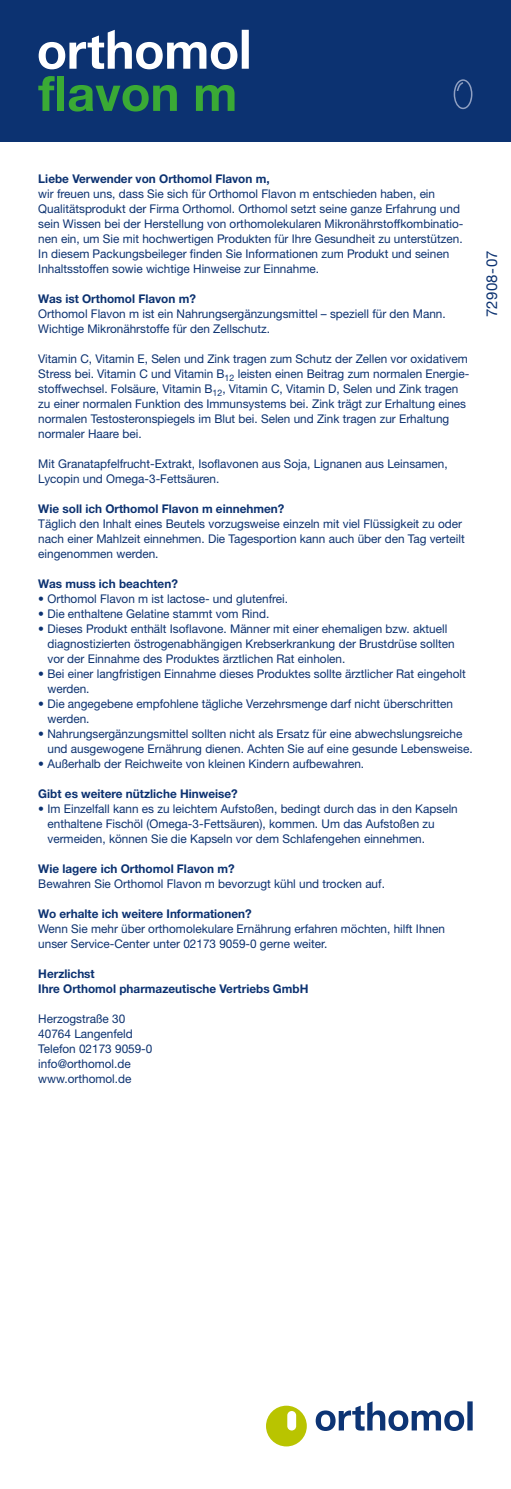
<style>
.page{position:relative;width:511px;height:1489px;background:#fff}
.page>*{position:absolute;margin:0;border:0;box-sizing:border-box;transform-origin:0 0}
.t1{font:15px "Helvetica Neue LT Pro";letter-spacing:.01em;color:#0c3271}
.t2{font:12px/15px "Helvetica Neue LT Pro";color:#0c3271}
.t3{font:700 12px/15px "Helvetica Neue LT Pro";color:#0c3271}
</style>
<div class="page">
<div style="left:0;top:0;width:510px;height:142px;background:#0c3271"></div>
<svg style="left:266px;top:1405px;width:40px;height:41px"></svg>
<svg style="left:315px;top:1401px;width:149px;height:29px"></svg>
<div style="left:467px;top:1401px;width:5px;height:29px;background:#0d3474"></div>
<svg style="left:453px;top:79px;width:19px;height:30px"></svg>
<svg style="left:39px;top:30px;width:198px;height:39px"></svg>
<div style="left:241px;top:30px;width:7px;height:39px;background:#fff"></div>
<svg style="left:38px;top:76px;width:17px;height:35px"></svg>
<div style="left:57px;top:76px;width:7px;height:35px;background:#3aaa35"></div>
<svg style="left:69px;top:85px;width:108px;height:26px"></svg>
<svg style="left:196px;top:85px;width:38px;height:26px"></svg>
<p class="t3" style="left:38px;top:171px;width:233px">Liebe Verwender von Orthomol Flavon m,</p>
<p class="t2" style="left:38px;top:186px;width:426px">wir freuen uns, dass Sie sich für Orthomol Flavon m entschieden haben, ein Qualitätsprodukt der Firma Orthomol. Orthomol setzt seine ganze Erfahrung und sein Wissen bei der Herstellung von orthomolekularen Mikronährstoffkombinatio&shy;nen ein, um Sie mit hochwertigen Produkten für Ihre Gesundheit zu unterstützen.<br>In diesem Packungsbeileger finden Sie Informationen zum Produkt und seinen Inhaltsstoffen sowie wichtige Hinweise zur Einnahme.</p>
<p class="t3" style="left:38px;top:291px;width:159px">Was ist Orthomol Flavon m?</p>
<p class="t2" style="left:38px;top:306px;width:408px">Orthomol Flavon m ist ein Nahrungsergänzungsmittel – speziell für den Mann.<br>Wichtige Mikronährstoffe für den Zellschutz.</p>
<p class="t2" style="left:38px;top:351px;width:432px">Vitamin C, Vitamin E, Selen und Zink tragen zum Schutz der Zellen vor oxidativem Stress bei. Vitamin C und Vitamin B<sub>12</sub> leisten einen Beitrag zum normalen Energie&shy;stoffwechsel. Folsäure, Vitamin B<sub>12</sub>, Vitamin C, Vitamin D, Selen und Zink tragen zu einer normalen Funktion des Immunsystems bei. Zink trägt zur Erhaltung eines normalen Testosteronspiegels im Blut bei. Selen und Zink tragen zur Erhaltung normaler Haare bei.</p>
<p class="t2" style="left:38px;top:456px;width:410px">Mit Granatapfelfrucht-Extrakt, Isoflavonen aus Soja, Lignanen aus Leinsamen,<br>Lycopin und Omega-3-Fettsäuren.</p>
<p class="t3" style="left:38px;top:501px;width:247px">Wie soll ich Orthomol Flavon m einnehmen?</p>
<p class="t2" style="left:38px;top:516px;width:427px">Täglich den Inhalt eines Beutels vorzugsweise einzeln mit viel Flüssigkeit zu oder nach einer Mahlzeit einnehmen. Die Tagesportion kann auch über den Tag verteilt eingenommen werden.</p>
<p class="t3" style="left:38px;top:576px;width:141px">Was muss ich beachten?</p>
<p class="t2" style="left:38px;top:591px;width:251px">• Orthomol Flavon m ist lactose- und glutenfrei.</p>
<p class="t2" style="left:38px;top:606px;width:232px">• Die enthaltene Gelatine stammt vom Rind.</p>
<p class="t2" style="left:47px;top:621px;width:408px;text-indent:-9px">• Dieses Produkt enthält Isoflavone. Männer mit einer ehemaligen bzw. aktuell diagnostizierten östrogenabhängigen Krebserkrankung der Brustdrüse sollten vor der Einnahme des Produktes ärztlichen Rat einholen.</p>
<p class="t2" style="left:47px;top:666px;width:419px;text-indent:-9px">• Bei einer langfristigen Einnahme dieses Produktes sollte ärztlicher Rat eingeholt werden.</p>
<p class="t2" style="left:47px;top:696px;width:406px;text-indent:-9px">• Die angegebene empfohlene tägliche Verzehrsmenge darf nicht überschritten werden.</p>
<p class="t2" style="left:47px;top:726px;width:426px;text-indent:-9px">• Nahrungsergänzungsmittel sollten nicht als Ersatz für eine abwechslungsreiche und ausgewogene Ernährung dienen. Achten Sie auf eine gesunde Lebensweise.</p>
<p class="t2" style="left:38px;top:756px;width:327px">• Außerhalb der Reichweite von kleinen Kindern aufbewahren.</p>
<p class="t3" style="left:38px;top:786px;width:201px">Gibt es weitere nützliche Hinweise?</p>
<p class="t2" style="left:47px;top:801px;width:411px;text-indent:-9px">• Im Einzelfall kann es zu leichtem Aufstoßen, bedingt durch das in den Kapseln enthaltene Fischöl (Omega-3-Fettsäuren), kommen. Um das Aufstoßen zu vermeiden, können Sie die Kapseln vor dem Schlafengehen einnehmen.</p>
<p class="t3" style="left:38px;top:861px;width:197px">Wie lagere ich Orthomol Flavon m?</p>
<p class="t2" style="left:38px;top:876px;width:348px">Bewahren Sie Orthomol Flavon m bevorzugt kühl und trocken auf.</p>
<p class="t3" style="left:38px;top:906px;width:215px">Wo erhalte ich weitere Informationen?</p>
<p class="t2" style="left:38px;top:921px;width:408px">Wenn Sie mehr über orthomolekulare Ernährung erfahren möchten, hilft Ihnen unser Service-Center unter 02173 9059-0 gerne weiter.</p>
<p class="t3" style="left:38px;top:966px;width:271px">Herzlichst<br>Ihre Orthomol pharmazeutische Vertriebs GmbH</p>
<p class="t2" style="left:38px;top:1011px;width:115px">Herzogstraße 30<br>40764 Langenfeld<br>Telefon 02173 9059-0 info@orthomol.de www.orthomol.de</p>
<p class="t1" style="left:482px;top:317px;width:68px;rotate:-90deg">72908-07</p>
</div>
